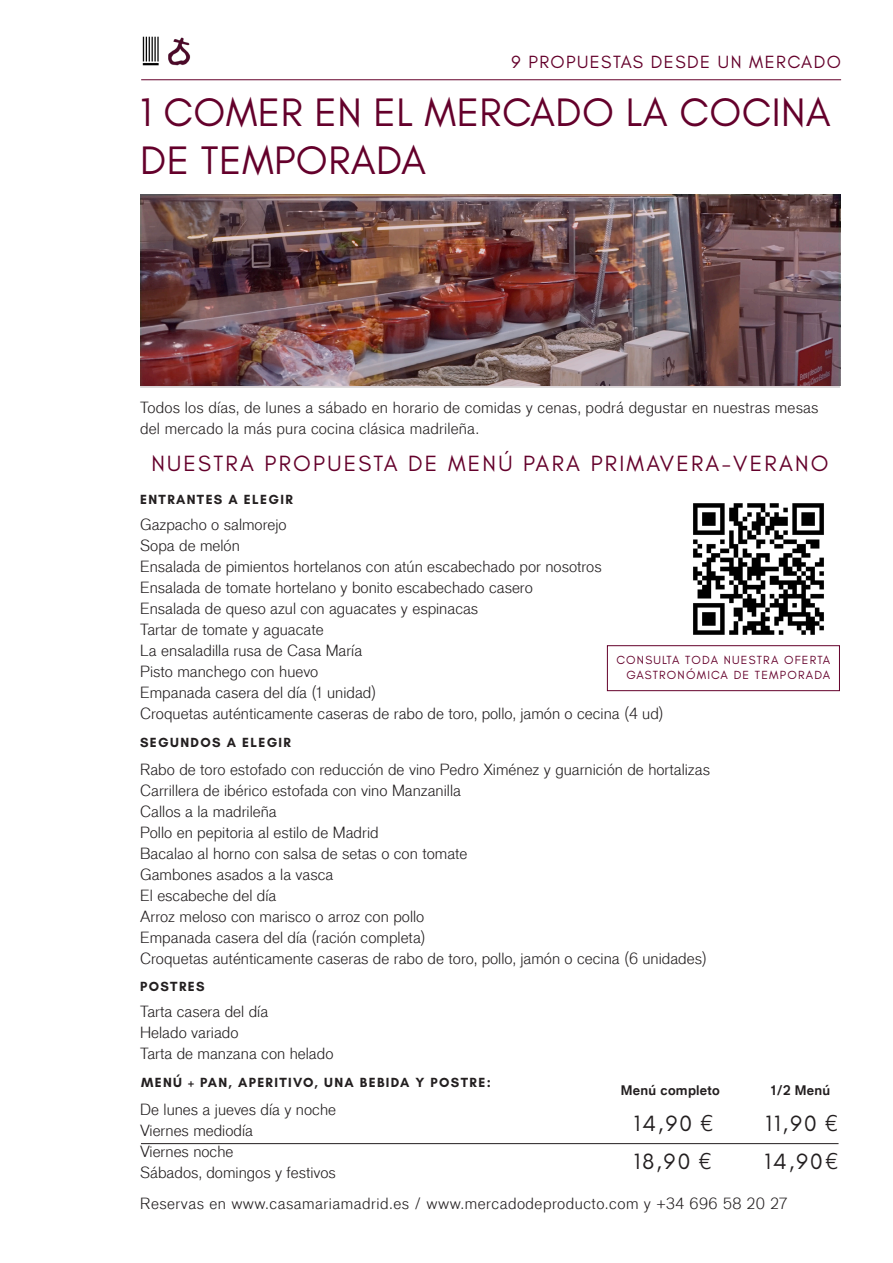
<style>
.page{position:relative;width:893px;height:1263px;background:#fff}
.page>*{position:absolute;margin:0;border:0;box-sizing:border-box;transform-origin:0 0}
.t1{font:40.5px/48px "Glacial Indifference";letter-spacing:.01em;color:#64002b}
.t2{font:22.5px "Glacial Indifference";letter-spacing:.1em;color:#64002b}
.t3{font:22.5px "Glacial Indifference";letter-spacing:.1em;color:#231f20}
.t4{font:18px "Glacial Indifference";letter-spacing:.08em;color:#64002b}
.t5{font:300 15.75px/21px "Applied Sans Pro";color:#231f20}
.t6{font:300 15.75px "Applied Sans Pro";letter-spacing:.03em;color:#231f20}
.t7{font:700 13.5px "Glacial Indifference";letter-spacing:.1em;color:#231f20}
.t8{font:700 13.5px "Applied Sans Pro";letter-spacing:.02em;color:#231f20}
.t9{font:12px/14.4px "Glacial Indifference";letter-spacing:.1em;color:#64002b;text-align:right}
.s1{font-size:45px;color:#fff}
.s2{font-family:"Akzidenz Grotesk BE";font-weight:300}
</style>
<div class="page">
<hr style="left:141px;top:79px;width:700px;height:1px;background:#64002b">
<img style="left:142px;top:36px;width:17px;height:30px">
<img style="left:168px;top:37px;width:23px;height:29px">
<img style="left:143px;top:197px;width:694px;height:188px">
<div style="left:140px;top:194px;width:700px;height:194px;border:2px solid #231f20"></div>
<hr style="left:141px;top:1143px;width:697px;height:1px;background:#231f20">
<img style="left:693px;top:503px;width:131px;height:132px">
<div style="left:607px;top:645px;width:233px;height:46px;border:1px solid #64002b"></div>
<p class="t4" style="left:511px;top:51px;width:331px">9 PROPUESTAS DESDE UN MERCADO</p>
<p class="t1" style="left:140px;top:89px;width:692px">1 COMER EN EL MERCADO LA COCINA<br>DE TEMPORADA<span class="s1">DA</span></p>
<p class="t5" style="left:140px;top:397px;width:680px">Todos los días, de lunes a sábado en horario de comidas y cenas, podrá degustar en nuestras mesas del mercado la más pura cocina clásica madrileña.</p>
<p class="t2" style="left:151px;top:451px;width:679px">NUESTRA PROPUESTA DE MENÚ PARA PRIMAVERA-VERANO</p>
<p class="t7" style="left:140px;top:491px;width:154px">ENTRANTES A ELEGIR</p>
<p class="t5" style="left:140px;top:514px;width:148px">Gazpacho o salmorejo</p>
<p class="t5" style="left:140px;top:535px;width:101px">Sopa de melón</p>
<p class="t5" style="left:140px;top:556px;width:463px">Ensalada de pimientos hortelanos con atún escabechado por nosotros</p>
<p class="t5" style="left:140px;top:577px;width:394px">Ensalada de tomate hortelano y bonito escabechado casero</p>
<p class="t5" style="left:140px;top:598px;width:340px">Ensalada de queso azul con aguacates y espinacas</p>
<p class="t5" style="left:140px;top:619px;width:185px">Tartar de tomate y aguacate</p>
<p class="t5" style="left:140px;top:640px;width:224px">La ensaladilla rusa de Casa María</p>
<p class="t5" style="left:140px;top:661px;width:180px">Pisto manchego con huevo</p>
<p class="t5" style="left:140px;top:682px;width:238px">Empanada casera del día (1 unidad)</p>
<p class="t5" style="left:140px;top:703px;width:525px">Croquetas auténticamente caseras de rabo de toro, pollo, jamón o cecina (4 ud)</p>
<p class="t9" style="left:616px;top:653px;width:215px">CONSULTA TODA NUESTRA OFERTA<br>GASTRONÓMICA DE TEMPORADA</p>
<p class="t7" style="left:140px;top:734px;width:152px">SEGUNDOS A ELEGIR</p>
<p class="t5" style="left:140px;top:759px;width:571px">Rabo de toro estofado con reducción de vino Pedro Ximénez y guarnición de hortalizas</p>
<p class="t5" style="left:140px;top:780px;width:322px">Carrillera de ibérico estofada con vino Manzanilla</p>
<p class="t5" style="left:140px;top:801px;width:138px">Callos a la madrileña</p>
<p class="t5" style="left:140px;top:822px;width:240px">Pollo en pepitoria al estilo de Madrid</p>
<p class="t5" style="left:140px;top:843px;width:329px">Bacalao al horno con salsa de setas o con tomate</p>
<p class="t5" style="left:140px;top:864px;width:195px">Gambones asados a la vasca</p>
<p class="t5" style="left:140px;top:885px;width:138px">El escabeche del día</p>
<p class="t5" style="left:140px;top:906px;width:286px">Arroz meloso con marisco o arroz con pollo</p>
<p class="t5" style="left:140px;top:927px;width:287px">Empanada casera del día (ración completa)</p>
<p class="t5" style="left:140px;top:948px;width:568px">Croquetas auténticamente caseras de rabo de toro, pollo, jamón o cecina (6 unidades)</p>
<p class="t5" style="left:140px;top:1001px;width:130px">Tarta casera del día</p>
<p class="t5" style="left:140px;top:1022px;width:100px">Helado variado</p>
<p class="t5" style="left:140px;top:1043px;width:195px">Tarta de manzana con helado</p>
<p class="t8" style="left:621px;top:1082px;width:101px">Menú completo</p>
<p class="t8" style="left:771px;top:1082px;width:61px">1/2 Menú</p>
<p class="t7" style="left:140px;top:978px;width:66px">POSTRES</p>
<p class="t7" style="left:141px;top:1074px;width:351px">MENÚ + PAN, APERITIVO, UNA BEBIDA Y POSTRE:</p>
<p class="t5" style="left:140px;top:1099px;width:197px">De lunes a jueves día y noche</p>
<p class="t5" style="left:140px;top:1120px;width:114px">Viernes mediodía</p>
<p class="t5" style="left:140px;top:1141px;width:95px">Viernes noche</p>
<p class="t5" style="left:140px;top:1162px;width:197px">Sábados, domingos y festivos</p>
<p class="t3" style="left:634px;top:1111px;width:81px">14,90 <span class="s2">€</span></p>
<p class="t3" style="left:765px;top:1111px;width:74px">11,90 <span class="s2">€</span></p>
<p class="t3" style="left:634px;top:1149px;width:79px">18,90 <span class="s2">€</span></p>
<p class="t3" style="left:764px;top:1149px;width:75px">14,90<span class="s2">€</span></p>
<p class="t6" style="left:140px;top:1194px;width:648px">Reservas en www.casamariamadrid.es / www.mercadodeproducto.com y +34 696 58 20 27</p>
</div>
